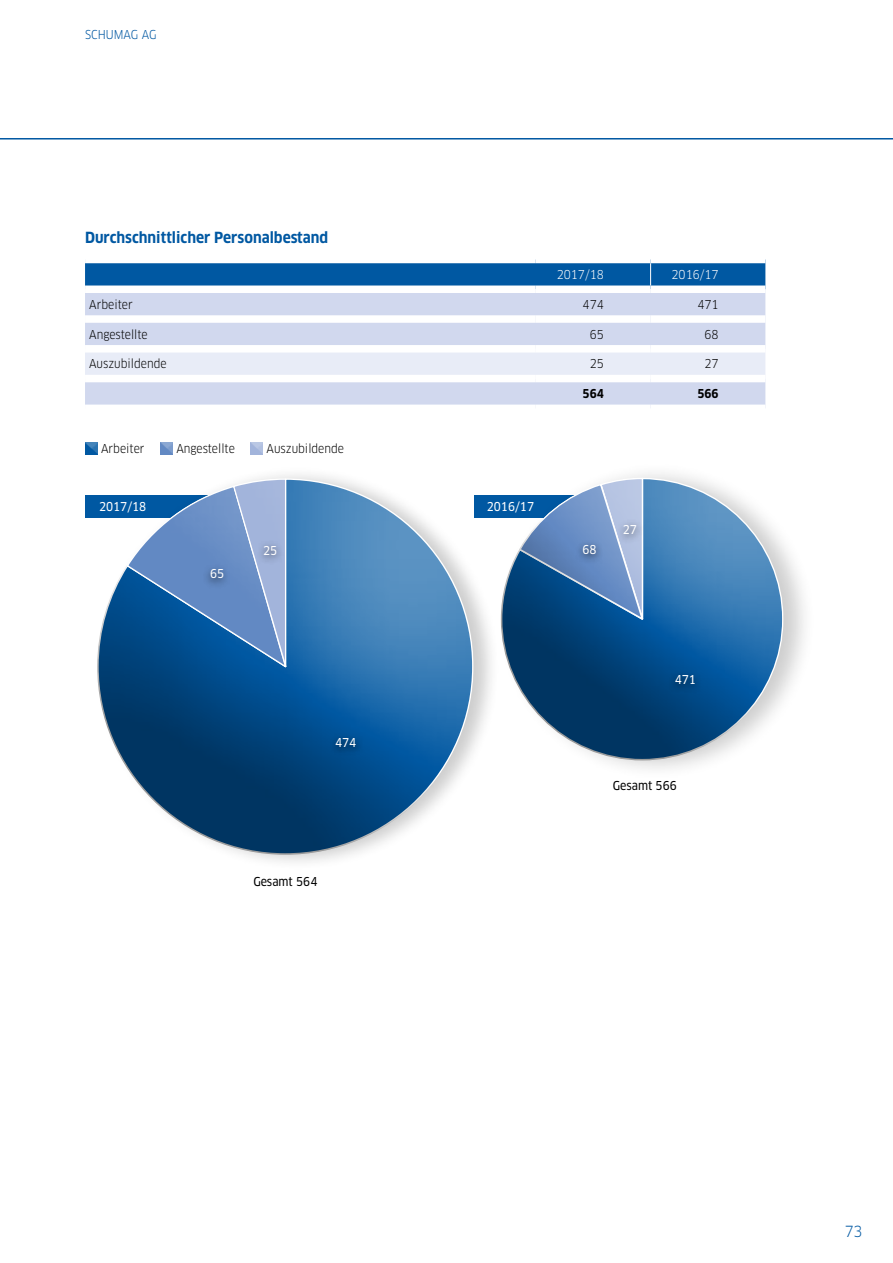
<style>
.page{position:relative;width:893px;height:1263px;background:#fff}
.page>*{position:absolute;margin:0;border:0;box-sizing:border-box;transform-origin:0 0}
.t1{font:700 condensed 15px "Clan OT";color:#0058a2}
.t2{font:condensed 15px "Clan OT";color:#0058a2}
.t3{font:condensed 12px "Clan OT";color:#000}
.t4{font:12px "Clan OT Narrow News";color:#fff}
.t5{font:12px "Clan OT Narrow News";color:#000}
.t6{font:condensed 12px "Clan OT";color:#fff}
.t7{font:condensed 12px "Clan OT";color:#0058a2}
.t8{font:700 condensed 12px "Clan OT";color:#000}
</style>
<div class="page">
<hr style="left:0;top:138px;width:893px;height:2px;background:#0058a2">
<div style="left:497px;top:461px;width:320px;height:320px;background:#000;opacity:.2"></div>
<div style="left:499px;top:474px;width:285px;height:287px;background:#000;opacity:.4"></div>
<div style="left:85px;top:495px;width:179px;height:22px;background:#0058a2"></div>
<div style="left:85px;top:293px;width:680px;height:112px;background:#d1d8ee"></div>
<div style="left:85px;top:353px;width:680px;height:22px;background:#e8ecf7"></div>
<div style="left:85px;top:315px;width:451px;height:8px;background:#fff"></div>
<div style="left:536px;top:315px;width:115px;height:8px;background:#fff"></div>
<div style="left:651px;top:315px;width:114px;height:8px;background:#fff"></div>
<div style="left:85px;top:345px;width:451px;height:8px;background:#fff"></div>
<div style="left:536px;top:345px;width:115px;height:8px;background:#fff"></div>
<div style="left:651px;top:345px;width:114px;height:8px;background:#fff"></div>
<div style="left:85px;top:375px;width:451px;height:7px;background:#fff"></div>
<div style="left:536px;top:375px;width:115px;height:7px;background:#fff"></div>
<div style="left:651px;top:375px;width:114px;height:7px;background:#fff"></div>
<svg style="left:85px;top:259px;width:680px;height:30px"></svg>
<div style="left:83px;top:442px;width:15px;height:14px;background:#fff;opacity:.75"></div>
<div style="left:159px;top:442px;width:15px;height:14px;background:#fff;opacity:.75"></div>
<div style="left:249px;top:442px;width:15px;height:14px;background:#fff;opacity:.75"></div>
<div style="left:576px;top:539px;width:28px;height:25px;background:#000;opacity:.75"></div>
<div style="left:668px;top:669px;width:34px;height:25px;background:#000;opacity:.75"></div>
<div style="left:616px;top:519px;width:28px;height:26px;background:#000;opacity:.75"></div>
<div style="left:94px;top:465px;width:406px;height:406px;background:#000;opacity:.2"></div>
<div style="left:95px;top:477px;width:379px;height:314px;background:#fff;opacity:.5"></div>
<div style="left:95px;top:502px;width:379px;height:354px;background:#000;opacity:.4"></div>
<svg style="left:125px;top:477px;width:162px;height:193px"></svg>
<div style="left:230px;top:477px;width:57px;height:117px;background:#fff;opacity:.75"></div>
<div style="left:328px;top:732px;width:35px;height:25px;background:#000;opacity:.75"></div>
<div style="left:203px;top:564px;width:28px;height:24px;background:#000;opacity:.75"></div>
<div style="left:257px;top:540px;width:27px;height:25px;background:#000;opacity:.75"></div>
<p class="t7" style="left:85px;top:28px;width:73px">SCHUMAG AG</p>
<p class="t1" style="left:85px;top:229px;width:245px">Durchschnittlicher Personalbestand</p>
<p class="t6" style="left:557px;top:268px;width:49px">2017/18</p>
<p class="t6" style="left:671px;top:268px;width:49px">2016/17</p>
<p class="t3" style="left:89px;top:297px;width:45px">Arbeiter</p>
<p class="t3" style="left:583px;top:297px;width:23px">474</p>
<p class="t3" style="left:697px;top:297px;width:23px">471</p>
<p class="t3" style="left:89px;top:327px;width:60px">Angestellte</p>
<p class="t3" style="left:590px;top:327px;width:16px">65</p>
<p class="t3" style="left:704px;top:327px;width:16px">68</p>
<p class="t3" style="left:89px;top:357px;width:79px">Auszubildende</p>
<p class="t3" style="left:590px;top:357px;width:16px">25</p>
<p class="t3" style="left:704px;top:357px;width:16px">27</p>
<p class="t8" style="left:583px;top:387px;width:23px">564</p>
<p class="t8" style="left:697px;top:387px;width:23px">566</p>
<p class="t3" style="left:101px;top:441px;width:45px">Arbeiter</p>
<p class="t3" style="left:176px;top:441px;width:60px">Angestellte</p>
<p class="t3" style="left:267px;top:441px;width:79px">Auszubildende</p>
<p class="t4" style="left:99px;top:500px;width:49px">2017/18</p>
<p class="t4" style="left:210px;top:567px;width:16px">65</p>
<p class="t4" style="left:263px;top:543px;width:16px">25</p>
<p class="t4" style="left:335px;top:736px;width:23px">474</p>
<p class="t5" style="left:253px;top:875px;width:66px">Gesamt 564</p>
<p class="t4" style="left:487px;top:500px;width:49px">2016/17</p>
<p class="t4" style="left:582px;top:542px;width:16px">68</p>
<p class="t4" style="left:623px;top:523px;width:16px">27</p>
<p class="t4" style="left:675px;top:673px;width:23px">471</p>
<p class="t5" style="left:613px;top:778px;width:66px">Gesamt 566</p>
<p class="t2" style="left:845px;top:1222px;width:19px">73</p>
</div>
